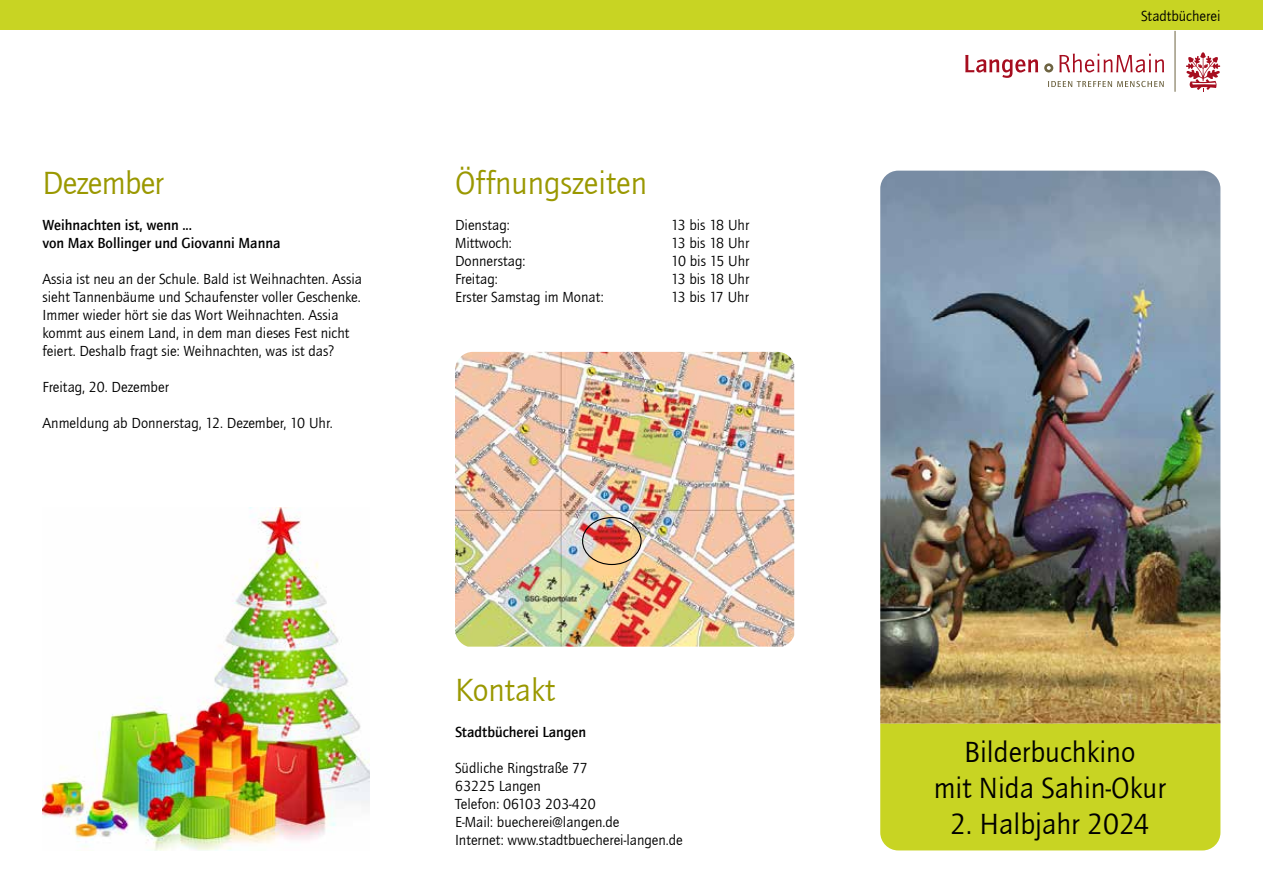
<style>
.page{position:relative;width:1263px;height:893px;background:#fff}
.page>*{position:absolute;margin:0;border:0;box-sizing:border-box;transform-origin:0 0}
.t1{font:33px "ITC Quay Sans Com";color:#9a9800}
.t2{font:33px "ITC Quay Sans Com";letter-spacing:-.02em;color:#9a9800}
.t3{font:30px/36px "ITC Quay Sans Com";color:#000;text-align:center}
.t4{font:15px/18px "ITC Quay Sans Com";color:#000}
.t5{font:500 15px/18px "ITC Quay Sans Com";color:#000}
</style>
<div class="page">
<svg style="left:1048px;top:81px;width:116px;height:6px"></svg>
<svg style="left:1059px;top:54px;width:105px;height:18px"></svg>
<svg style="left:1044px;top:63px;width:9px;height:9px"></svg>
<svg style="left:965px;top:55px;width:73px;height:23px"></svg>
<svg style="left:1186px;top:52px;width:34px;height:40px"></svg>
<hr style="left:1175px;top:31px;width:1px;height:61px;background:#6e6442">
<div style="left:0;top:0;width:1263px;height:29px;background:#c8d423"></div>
<div style="left:0;top:0;width:1263px;height:30px;border:2px solid #c8d423"></div>
<div style="left:880px;top:723px;width:340px;height:127px;background:#c8d423"></div>
<img style="left:880px;top:171px;width:340px;height:552px">
<img style="left:455px;top:352px;width:339px;height:295px">
<div style="left:582px;top:517px;width:60px;height:48px;border:1px solid #000;border-radius:50%"></div>
<img style="left:43px;top:507px;width:327px;height:343px">
<h1 class="t2" style="left:43px;top:163px;width:123px">Dezember</h1>
<p class="t5" style="left:43px;top:215px;width:240px">Weihnachten ist, wenn ...<br>von Max Bollinger und Giovanni Manna</p>
<p class="t4" style="left:43px;top:269px;width:321px">Assia ist neu an der Schule. Bald ist Weihnachten. Assia sieht Tannenbäume und Schaufenster voller Geschenke.<br>Immer wieder hört sie das Wort Weihnachten. Assia kommt aus einem Land, in dem man dieses Fest nicht feiert. Deshalb fragt sie: Weihnachten, was ist das?</p>
<p class="t4" style="left:43px;top:377px;width:128px">Freitag, 20. Dezember</p>
<p class="t4" style="left:43px;top:413px;width:292px">Anmeldung ab Donnerstag, 12. Dezember, 10 Uhr.</p>
<h1 class="t1" style="left:455px;top:163px;width:194px">Öffnungszeiten</h1>
<p class="t4" style="left:455px;top:215px;width:56px">Dienstag:</p>
<p class="t4" style="left:671px;top:215px;width:80px">13 bis 18 Uhr</p>
<p class="t4" style="left:455px;top:233px;width:58px">Mittwoch:</p>
<p class="t4" style="left:671px;top:233px;width:80px">13 bis 18 Uhr</p>
<p class="t4" style="left:455px;top:251px;width:72px">Donnerstag:</p>
<p class="t4" style="left:671px;top:251px;width:80px">10 bis 15 Uhr</p>
<p class="t4" style="left:455px;top:269px;width:44px">Freitag:</p>
<p class="t4" style="left:671px;top:269px;width:80px">13 bis 18 Uhr</p>
<p class="t4" style="left:455px;top:287px;width:150px">Erster Samstag im Monat:</p>
<p class="t4" style="left:671px;top:287px;width:79px">13 bis 17 Uhr</p>
<h1 class="t1" style="left:455px;top:671px;width:101px">Kontakt</h1>
<p class="t5" style="left:455px;top:723px;width:133px">Stadtbücherei Langen</p>
<p class="t4" style="left:455px;top:759px;width:229px">Südliche Ringstraße 77<br>63225 Langen<br>Telefon: 06103 203-420<br>E-Mail: buecherei@langen.de<br>Internet: www.stadtbuecherei-langen.de</p>
<p class="t4" style="left:1141px;top:7px;width:81px">Stadtbücherei</p>
<h2 class="t3" style="left:934px;top:733px;width:234px">Bilderbuchkino<br>mit Nida Sahin-Okur</h2>
<h2 class="t3" style="left:950px;top:805px;width:201px">2. Halbjahr 2024</h2>
</div>
